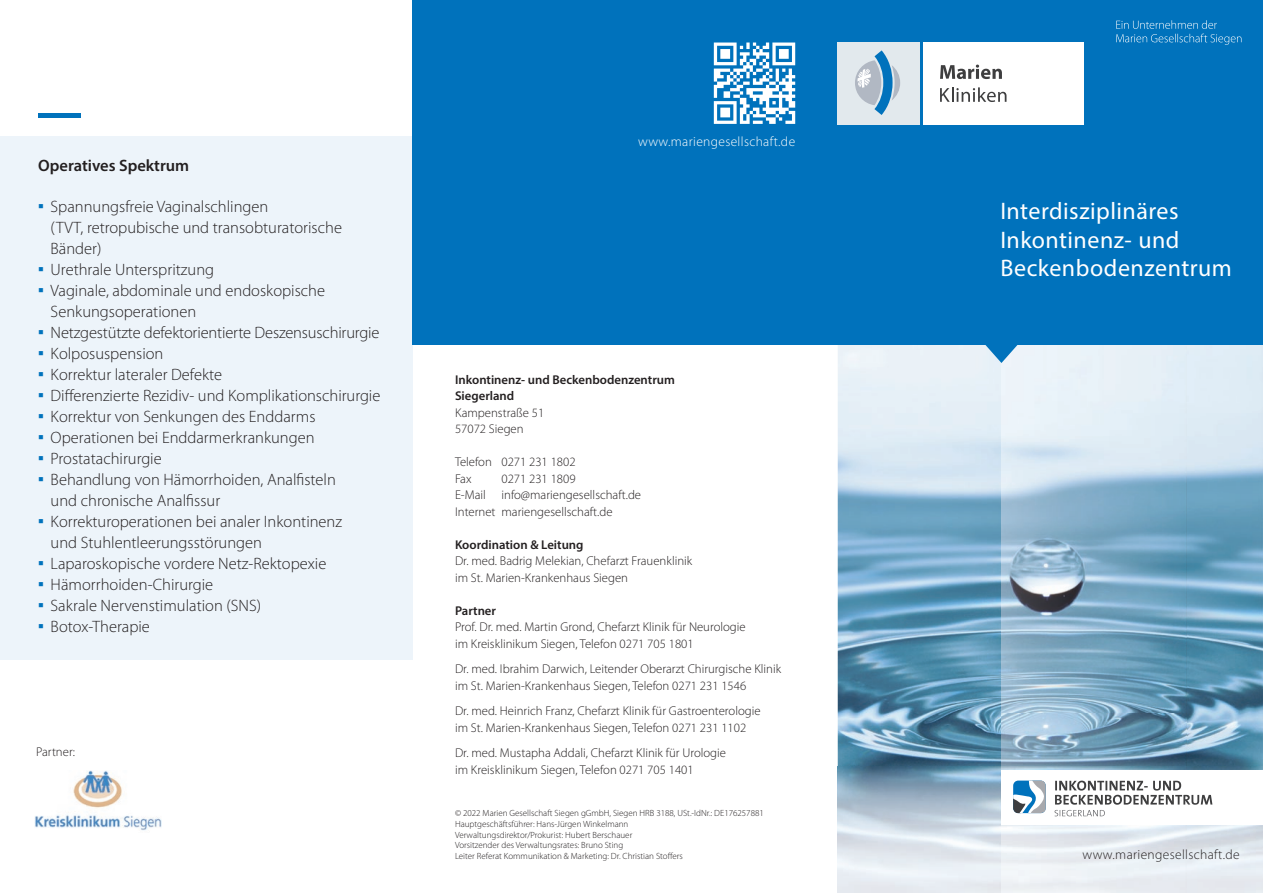
<style>
.page{position:relative;width:1263px;height:893px;background:#fff}
.page>*{position:absolute;margin:0;border:0;box-sizing:border-box;transform-origin:0 0}
.t1{font:24px/28.8px "Myriad Pro";letter-spacing:.02em;color:#fff}
.t2{font:300 16.5px/21px "Myriad Pro";color:#231f20}
.t3{font:600 16.5px "Myriad Pro";color:#231f20}
.t4{font:300 13.5px "Myriad Pro";letter-spacing:.025em;color:#fff}
.t5{font:300 13.5px "Myriad Pro";letter-spacing:.025em;color:#231f20}
.t6{font:300 12.75px/16.5px "Myriad Pro";color:#231f20}
.t7{font:600 12.75px/16.5px "Myriad Pro";color:#231f20}
.t8{font:300 9px/10.8px "Myriad Pro";color:#231f20}
.s1{color:#0072bc}
</style>
<div class="page">
<div style="left:0;top:136px;width:412px;height:523px;background:#edf4fa"></div>
<img style="left:35px;top:770px;width:126px;height:61px">
<img style="left:838px;top:344px;width:425px;height:549px">
<div style="left:412px;top:0;width:432px;height:344px;background:#0072bc"></div>
<img style="left:1001px;top:344px;width:185px;height:422px">
<div style="left:838px;top:0;width:425px;height:344px;background:#0072bc"></div>
<svg style="left:984px;top:344px;width:34px;height:19px"></svg>
<svg style="left:714px;top:43px;width:81px;height:81px"></svg>
<hr style="left:38px;top:113px;width:43px;height:4px;background:#0072bc">
<div style="left:1001px;top:770px;width:262px;height:55px;background:#fff"></div>
<svg style="left:1013px;top:781px;width:33px;height:32px"></svg>
<svg style="left:1054px;top:781px;width:158px;height:35px"></svg>
<div style="left:838px;top:43px;width:81px;height:81px;background:#e2e9ed"></div>
<div style="left:923px;top:43px;width:160px;height:81px;background:#fff"></div>
<svg style="left:940px;top:65px;width:62px;height:14px"></svg>
<svg style="left:940px;top:87px;width:66px;height:15px"></svg>
<svg style="left:855px;top:50px;width:45px;height:65px"></svg>
<svg style="left:1116px;top:20px;width:125px;height:25px"></svg>
<p class="t3" style="left:38px;top:155px;width:153px">Operatives Spektrum</p>
<p class="t2" style="left:51px;top:196px;width:293px;text-indent:-12px"><span class="s1">○</span> Spannungsfreie Vaginalschlingen<br>(TVT, retropubische und transobturatorische<br>Bänder)</p>
<p class="t2" style="left:38px;top:259px;width:177px"><span class="s1">○</span> Urethrale Unterspritzung</p>
<p class="t2" style="left:51px;top:280px;width:276px;text-indent:-12px"><span class="s1">○</span> Vaginale, abdominale und endoskopische<br>Senkungsoperationen</p>
<p class="t2" style="left:38px;top:322px;width:343px"><span class="s1">○</span> Netzgestützte defektorientierte Deszensuschirurgie</p>
<p class="t2" style="left:38px;top:343px;width:127px"><span class="s1">○</span> Kolposuspension</p>
<p class="t2" style="left:38px;top:364px;width:185px"><span class="s1">○</span> Korrektur lateraler Defekte</p>
<p class="t2" style="left:38px;top:385px;width:344px"><span class="s1">○</span> Differenzierte Rezidiv- und Komplikationschirurgie</p>
<p class="t2" style="left:38px;top:406px;width:279px"><span class="s1">○</span> Korrektur von Senkungen des Enddarms</p>
<p class="t2" style="left:38px;top:427px;width:278px"><span class="s1">○</span> Operationen bei Enddarmerkrankungen</p>
<p class="t2" style="left:38px;top:448px;width:125px"><span class="s1">○</span> Prostatachirurgie</p>
<p class="t2" style="left:51px;top:469px;width:287px;text-indent:-12px"><span class="s1">○</span> Behandlung von Hämorrhoiden, Analfisteln und chronische Analfissur</p>
<p class="t2" style="left:51px;top:511px;width:293px;text-indent:-12px"><span class="s1">○</span> Korrekturoperationen bei analer Inkontinenz und Stuhlentleerungsstörungen</p>
<p class="t2" style="left:38px;top:553px;width:290px"><span class="s1">○</span> Laparoskopische vordere Netz-Rektopexie</p>
<p class="t2" style="left:38px;top:574px;width:176px"><span class="s1">○</span> Hämorrhoiden-Chirurgie</p>
<p class="t2" style="left:38px;top:595px;width:224px"><span class="s1">○</span> Sakrale Nervenstimulation (SNS)</p>
<p class="t2" style="left:38px;top:616px;width:113px"><span class="s1">○</span> Botox-Therapie</p>
<p class="t6" style="left:36px;top:744px;width:41px">Partner:</p>
<p class="t4" style="left:638px;top:133px;width:159px">www.mariengesellschaft.de</p>
<p class="t7" style="left:455px;top:371px;width:221px">Inkontinenz- und Beckenbodenzentrum<br>Siegerland</p>
<p class="t6" style="left:455px;top:404px;width:91px">Kampenstraße 51<br>57072 Siegen</p>
<p class="t6" style="left:455px;top:454px;width:122px">Telefon 0271 231 1802<br>Fax</p>
<p class="t6" style="left:455px;top:470px;width:188px;text-indent:47px">0271 231 1809<br>E-Mail info@mariengesellschaft.de<br>Internet mariengesellschaft.de</p>
<p class="t7" style="left:455px;top:536px;width:130px">Koordination &amp; Leitung</p>
<p class="t6" style="left:455px;top:553px;width:239px">Dr. med. Badrig Melekian, Chefarzt Frauenklinik im St. Marien-Krankenhaus Siegen</p>
<p class="t7" style="left:455px;top:602px;width:43px">Partner</p>
<p class="t6" style="left:455px;top:619px;width:292px">Prof. Dr. med. Martin Grond, Chefarzt Klinik für Neurologie im Kreisklinikum Siegen, Telefon 0271 705 1801</p>
<p class="t6" style="left:455px;top:661px;width:328px">Dr. med. Ibrahim Darwich, Leitender Oberarzt Chirurgische Klinik im St. Marien-Krankenhaus Siegen, Telefon 0271 231 1546</p>
<p class="t6" style="left:455px;top:703px;width:307px">Dr. med. Heinrich Franz, Chefarzt Klinik für Gastroenterologie im St. Marien-Krankenhaus Siegen, Telefon 0271 231 1102</p>
<p class="t6" style="left:455px;top:745px;width:272px">Dr. med. Mustapha Addali, Chefarzt Klinik für Urologie im Kreisklinikum Siegen, Telefon 0271 705 1401</p>
<p class="t8" style="left:455px;top:807px;width:310px">© 2022 Marien Gesellschaft Siegen gGmbH, Siegen HRB 3188, USt.-IdNr.: DE176257881<br>Hauptgeschäftsführer: Hans-Jürgen Winkelmann<br>Verwaltungsdirektor/Prokurist: Hubert Berschauer<br>Vorsitzender des Verwaltungsrates: Bruno Sting<br>Leiter Referat Kommunikation &amp; Marketing: Dr. Christian Stoffers</p>
<h1 class="t1" style="left:1000px;top:196px;width:233px">Interdisziplinäres<br>Inkontinenz- und<br>Beckenbodenzentrum</h1>
<p class="t5" style="left:1082px;top:846px;width:159px">www.mariengesellschaft.de</p>
</div>
